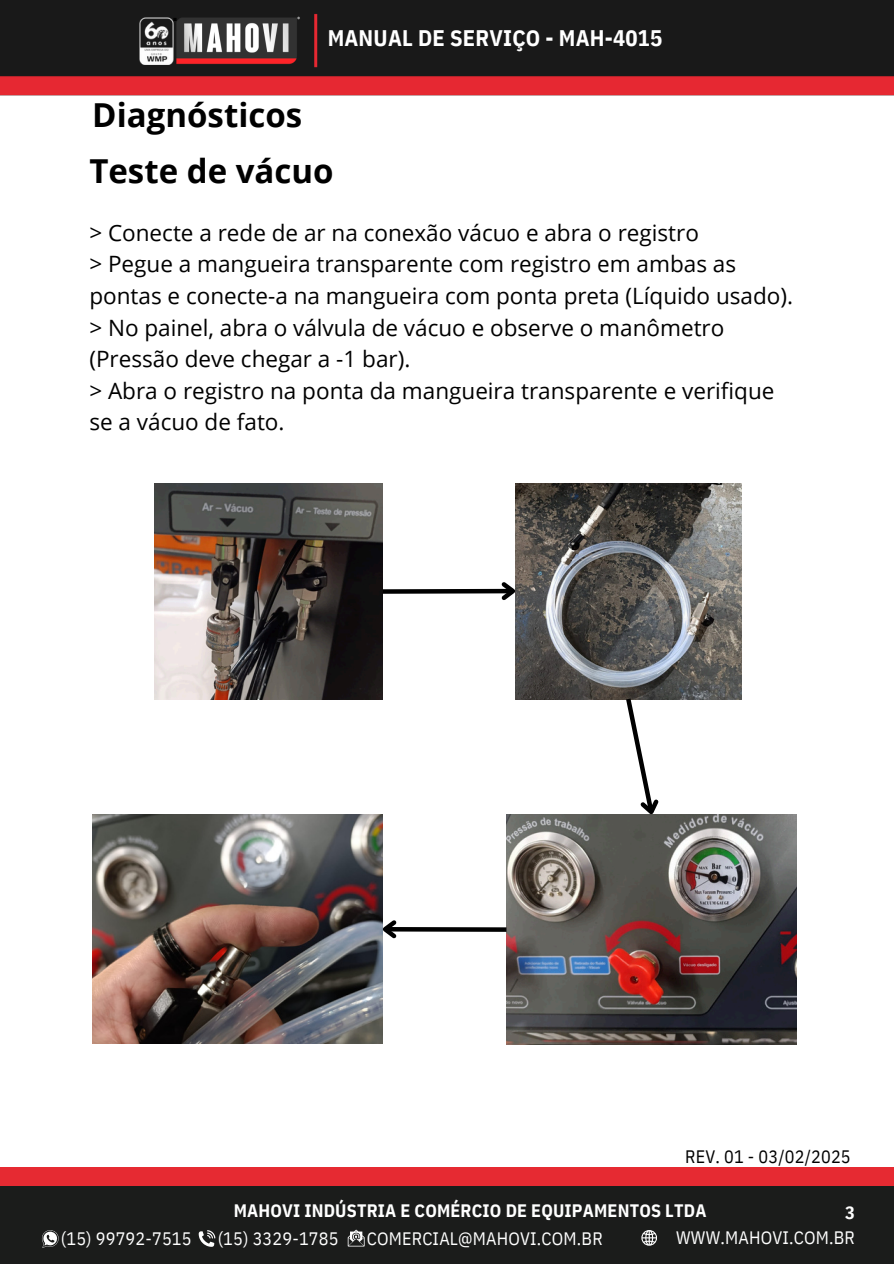
<style>
.page{position:relative;width:894px;height:1264px;background:#fff}
.page>*{position:absolute;margin:0;border:0;box-sizing:border-box;transform-origin:0 0}
.t1{font:700 33px "Open Sans";color:#000}
.t2{font:22.5px/31.5px "Open Sans";color:#000}
.t3{font:700 22.5px "IBM Plex Sans Cond";letter-spacing:.01em;color:#fff}
.t4{font:18px "IBM Plex Sans Cond";letter-spacing:.01em;color:#fff}
.t5{font:700 18px "IBM Plex Sans Cond";letter-spacing:.01em;color:#fff}
.t6{font:18px "IBM Plex Sans Cond";letter-spacing:.01em;color:#000}
.t7{font:700 6px "IBM Plex Sans Cond";color:#fff}
</style>
<div class="page">
<div style="left:0;top:1167px;width:893px;height:77px;background:#e62a32"></div>
<div style="left:0;top:1186px;width:893px;height:77px;background:#1b1c1b"></div>
<svg style="left:42px;top:1230px;width:17px;height:17px"></svg>
<svg style="left:199px;top:1230px;width:16px;height:16px"></svg>
<svg style="left:347px;top:1229px;width:17px;height:17px"></svg>
<svg style="left:641px;top:1230px;width:16px;height:15px"></svg>
<img style="left:0;top:0;width:893px;height:96px">
<img style="left:139px;top:18px;width:34px;height:47px">
<img style="left:154px;top:483px;width:228px;height:216px">
<img style="left:506px;top:814px;width:290px;height:230px">
<img style="left:92px;top:814px;width:290px;height:229px">
<img style="left:515px;top:483px;width:226px;height:216px">
<hr style="left:383px;top:589px;width:130px;height:4px;background:#000">
<svg style="left:497px;top:578px;width:23px;height:26px"></svg>
<svg style="left:622px;top:693px;width:43px;height:129px"></svg>
<svg style="left:400px;top:927px;width:106px;height:4px"></svg>
<svg style="left:377px;top:916px;width:23px;height:26px"></svg>
<h3 class="t7" style="left:297px;top:15px;width:4px">®</h3>
<h1 class="t3" style="left:327px;top:23px;width:336px">MANUAL DE SERVIÇO - MAH-4015</h1>
<p class="t1" style="left:92px;top:92px;width:211px">Diagnósticos</p>
<p class="t1" style="left:89px;top:148px;width:246px">Teste de vácuo</p>
<p class="t2" style="left:89px;top:216px;width:705px">&gt; Conecte a rede de ar na conexão vácuo e abra o registro<br>&gt; Pegue a mangueira transparente com registro em ambas as pontas e conecte-a na mangueira com ponta preta (Líquido usado). &gt; No painel, abra o válvula de vácuo e observe o manômetro (Pressão deve chegar a -1 bar).<br>&gt; Abra o registro na ponta da mangueira transparente e verifique se a vácuo de fato.</p>
<p class="t4" style="left:61px;top:1226px;width:132px">(15) 99792-7515</p>
<p class="t6" style="left:685px;top:1144px;width:167px">REV. 01 - 03/02/2025</p>
<p class="t5" style="left:233px;top:1198px;width:474px">MAHOVI INDÚSTRIA E COMÉRCIO DE EQUIPAMENTOS LTDA</p>
<p class="t5" style="left:844px;top:1200px;width:11px">3</p>
<h2 class="t4" style="left:218px;top:1226px;width:122px">(15) 3329-1785</h2>
<h1 class="t4" style="left:367px;top:1226px;width:237px">COMERCIAL@MAHOVI.COM.BR</h1>
<p class="t4" style="left:676px;top:1225px;width:180px">WWW.MAHOVI.COM.BR</p>
</div>
